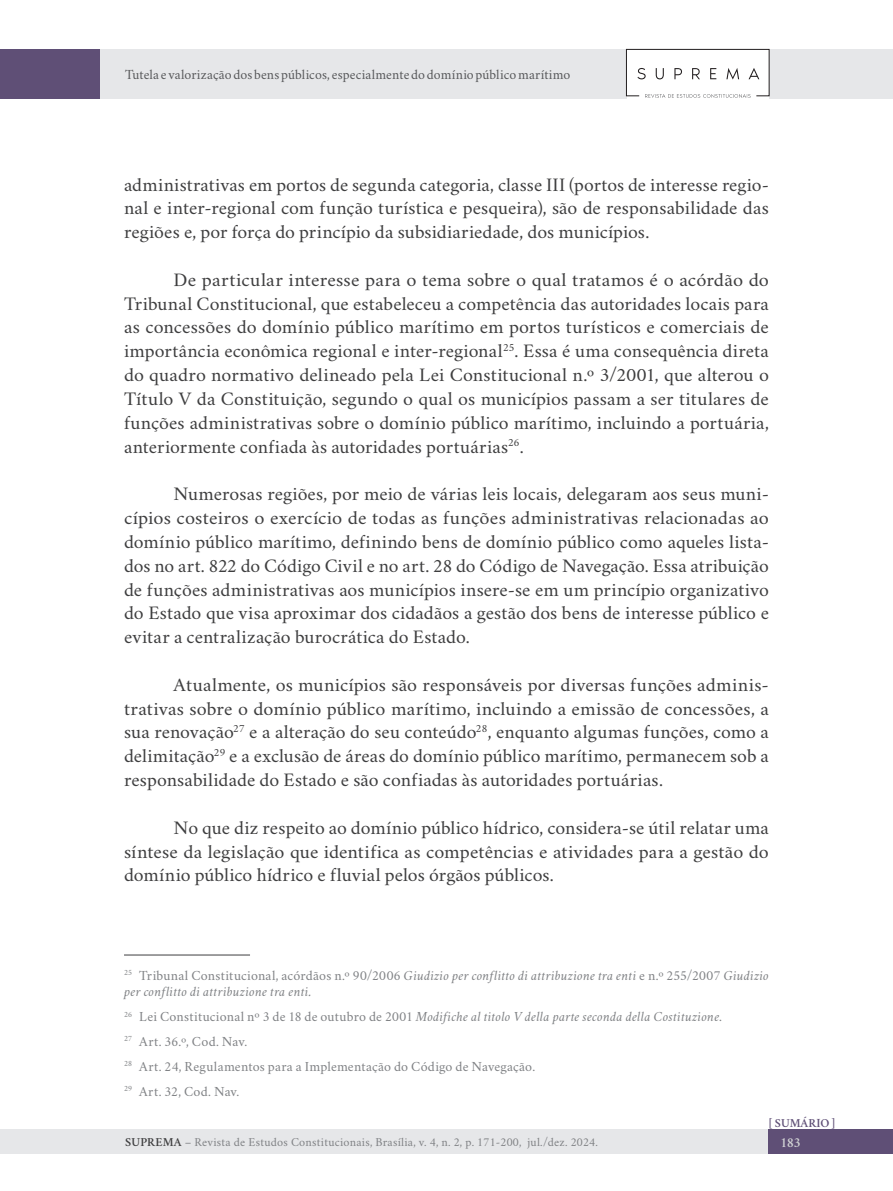
<style>
.page{position:relative;width:893px;height:1191px;background:#fff}
.page>*{position:absolute;margin:0;border:0;box-sizing:border-box;transform-origin:0 0}
.texto_corrido_pt{font:19.25px/23.8px "Crimson";color:#3e3e3f;text-align:justify}
.texto_corrido_pt-2{font:19.25px/23.8px "Crimson";color:#3e3e3f;text-align:justify;scale:1.05 1}
.texto_corrido_pt-3{font:19.25px/23.8px "Crimson";color:#3e3e3f;text-align:justify;scale:1.04 1}
.FOOTNOTE{font:italic 14px/16.6px "Crimson";letter-spacing:.015em;color:#808285}
.FOOTNOTE-2{font:14px "Crimson";letter-spacing:.015em;color:#808285}
.t1{font:14px "Crimson";letter-spacing:.005em;color:#57585a}
.t2{font:600 14px "Crimson";color:#d1d2d4}
.t3{font:12.25px "Crimson";letter-spacing:.02em;color:#808285}
.t4{font:600 12.25px "Crimson";color:#5f4f76}
.s1{font-style:normal}
.s2{font-weight:600;color:#3e3e3f}
</style>
<div class="page">
<div style="left:1px;top:49px;width:892px;height:50px;background:#e6e7e9"></div>
<div style="left:0;top:1129px;width:844px;height:25px;background:#e6e7e9"></div>
<div style="left:769px;top:1129px;width:124px;height:25px;background:#5f4f76"></div>
<div style="left:627px;top:50px;width:142px;height:49px;background:#fff"></div>
<svg style="left:626px;top:48px;width:144px;height:50px"></svg>
<div style="left:0;top:49px;width:100px;height:50px;background:#5f4f76"></div>
<hr style="left:124px;top:954px;width:126px;height:1px;background:#3e3e3f">
<p class="t1" style="left:125px;top:64px;width:447px">Tutela e valorização dos bens públicos, especialmente do domínio público marítimo</p>
<p class="texto_corrido_pt" style="left:124px;top:170px;width:646px">administrativas em portos de segunda categoria, classe III (portos de interesse regio&shy;nal e inter-regional com função turística e pesqueira), são de responsabilidade das regiões e, por força do princípio da subsidiariedade, dos municípios.</p>
<p class="texto_corrido_pt-2" style="left:124px;top:265px;width:616px;text-indent:50px">De particular interesse para o tema sobre o qual tratamos é o acórdão do Tribunal Constitucional, que estabeleceu a competência das autoridades locais para as concessões do domínio público marítimo em portos turísticos e comerciais de importância econômica regional e inter-regional<sup>25</sup>. Essa é uma consequência direta do quadro normativo delineado pela Lei Constitucional n.º 3/2001, que alterou o Título V da Constituição, segundo o qual os municípios passam a ser titulares de funções administrativas sobre o domínio público marítimo, incluindo a portuária, anteriormente confiada às autoridades portuárias<sup>26</sup>.</p>
<p class="texto_corrido_pt" style="left:124px;top:480px;width:646px;text-indent:50px">Numerosas regiões, por meio de várias leis locais, delegaram aos seus muni&shy;cípios costeiros o exercício de todas as funções administrativas relacionadas ao domínio público marítimo, definindo bens de domínio público como aqueles lista&shy;dos no art. 822 do Código Civil e no art. 28 do Código de Navegação. Essa atribuição de funções administrativas aos municípios insere-se em um princípio organizativo do Estado que visa aproximar dos cidadãos a gestão dos bens de interesse público e evitar a centralização burocrática do Estado.</p>
<p class="texto_corrido_pt-3" style="left:124px;top:670px;width:622px;text-indent:50px">Atualmente, os municípios são responsáveis por diversas funções adminis&shy;trativas sobre o domínio público marítimo, incluindo a emissão de concessões, a sua renovação<sup>27</sup> e a alteração do seu conteúdo<sup>28</sup>, enquanto algumas funções, como a delimitação<sup>29</sup> e a exclusão de áreas do domínio público marítimo, permanecem sob a responsabilidade do Estado e são confiadas às autoridades portuárias.</p>
<p class="texto_corrido_pt" style="left:124px;top:813px;width:646px;text-indent:50px">No que diz respeito ao domínio público hídrico, considera-se útil relatar uma síntese da legislação que identifica as competências e atividades para a gestão do domínio público hídrico e fluvial pelos órgãos públicos.</p>
<p class="FOOTNOTE" style="left:124px;top:966px;width:646px"><sup>25</sup> <span class="s1">Tribunal Constitucional, acórdãos n.º 90/2006</span> Giudizio per conflitto di attribuzione tra enti <span class="s1">e n.º 255/2007</span> Giudizio per conflitto di attribuzione tra enti.</p>
<p class="FOOTNOTE" style="left:124px;top:1008px;width:600px"><sup>26</sup> <span class="s1">Lei Constitucional nº 3 de 18 de outubro de 2001</span> Modifiche al titolo V della parte seconda della Costituzione<span class="s1">.</span></p>
<p class="FOOTNOTE-2" style="left:124px;top:1030px;width:125px"><sup>27</sup> Art. 36.º, Cod. Nav.</p>
<p class="FOOTNOTE-2" style="left:124px;top:1055px;width:413px"><sup>28</sup> Art. 24, Regulamentos para a Implementação do Código de Navegação.</p>
<p class="FOOTNOTE-2" style="left:124px;top:1080px;width:117px"><sup>29</sup> Art. 32, Cod. Nav.</p>
<p class="t4" style="left:769px;top:1114px;width:68px">[ SUMÁRIO ]</p>
<p class="t3" style="left:125px;top:1132px;width:474px"><span class="s2">SUPREMA</span> – Revista de Estudos Constitucionais, Brasília, v. 4, n. 2, p. 171-200, jul./dez. 2024.</p>
<p class="t2" style="left:781px;top:1132px;width:21px">183</p>
</div>
